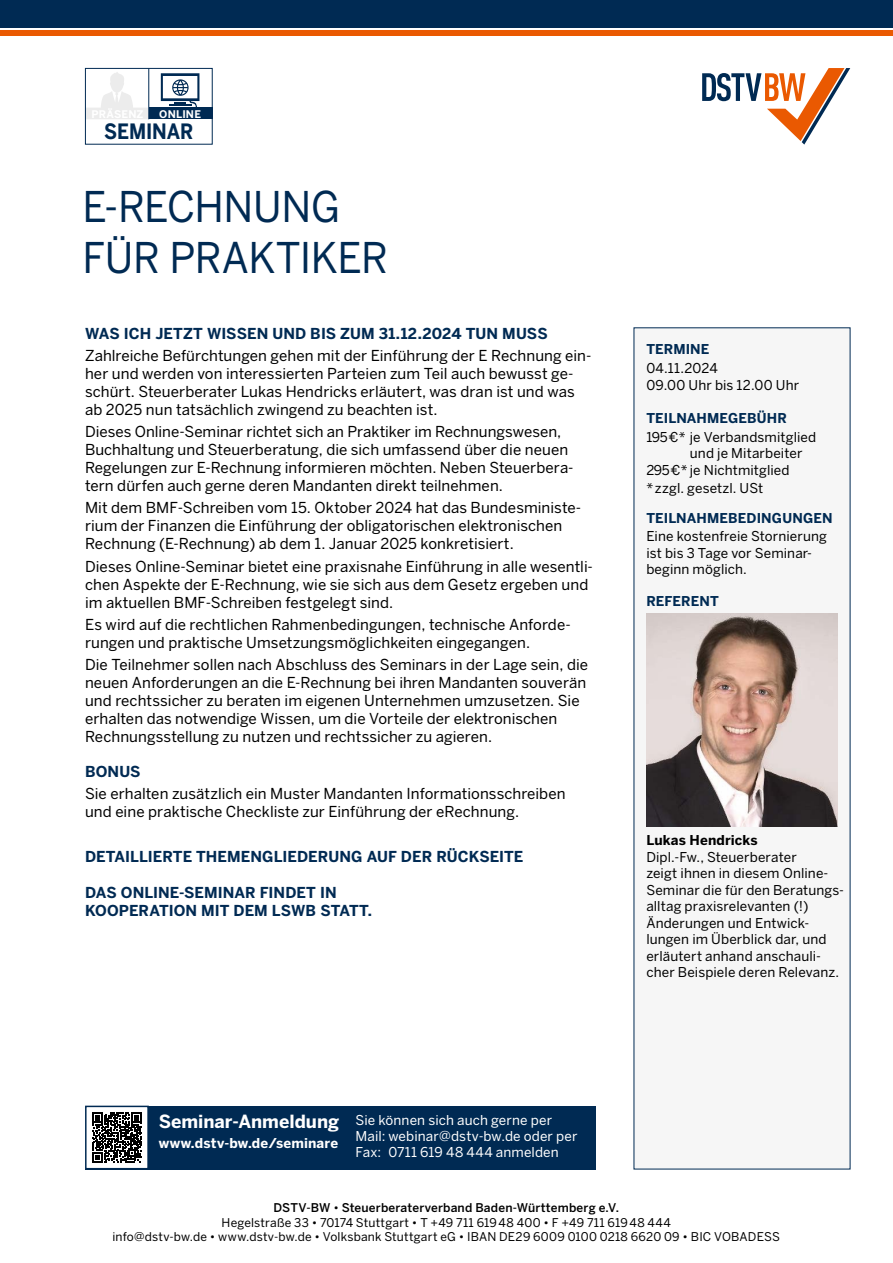
<style>
.page{position:relative;width:893px;height:1263px;background:#fff}
.page>*{position:absolute;margin:0;border:0;box-sizing:border-box;transform-origin:0 0}
.t1{font:42px/50.4px "Benton Sans";letter-spacing:-.01em;color:#002a53;scale:.95 1}
.t2{font:700 21px "Benton Sans";letter-spacing:-.005em;color:#002a53;scale:.9 1}
.t3{font:700 18px "Benton Sans";color:#fff}
.t4{font:15px/18px "Benton Sans";letter-spacing:.005em;color:#000}
.t5{font:700 15px/18px "Benton Sans";letter-spacing:.005em;color:#002a53}
.t6{font:13.5px/16.5px "Benton Sans";letter-spacing:.01em;color:#000}
.t7{font:13.5px/16.2px "Benton Sans";letter-spacing:.01em;color:#fff}
.t8{font:700 13.5px "Benton Sans";letter-spacing:.01em;color:#002a53}
.t9{font:700 13.5px "Benton Sans";letter-spacing:.01em;color:#fff}
.t10{font:700 13.5px "Benton Sans";letter-spacing:.01em;color:#000}
.t11{font:12px/14.4px "Benton Sans";letter-spacing:.015em;color:#000;text-align:center}
.t12{font:700 10.5px "Benton Sans";letter-spacing:.02em;color:#fff}
.s1{font-weight:500}
</style>
<div class="page">
<div style="left:0;top:0;width:893px;height:28px;background:#002a53"></div>
<div style="left:0;top:31px;width:893px;height:5px;background:#ea5901"></div>
<svg style="left:702px;top:68px;width:148px;height:77px"></svg>
<svg style="left:87px;top:72px;width:61px;height:47px"></svg>
<div style="left:149px;top:108px;width:64px;height:11px;background:#002a53"></div>
<hr style="left:148px;top:68px;width:1px;height:51px;background:#002a53">
<svg style="left:161px;top:73px;width:38px;height:34px"></svg>
<div style="left:85px;top:68px;width:128px;height:77px;border:1px solid #002a53"></div>
<div style="left:634px;top:327px;width:216px;height:842px;background:#f6f6f6"></div>
<img style="left:646px;top:614px;width:192px;height:212px">
<div style="left:85px;top:1106px;width:510px;height:63px;background:#002a53"></div>
<div style="left:86px;top:1106px;width:62px;height:63px;background:#fff"></div>
<svg style="left:92px;top:1112px;width:50px;height:50px"></svg>
<div style="left:85px;top:1106px;width:64px;height:63px;border:2px solid #002a53"></div>
<p class="t12" style="left:159px;top:108px;width:43px">ONLINE</p>
<h2 class="t2" style="left:104px;top:119px;width:101px">SEMINAR</h2>
<h1 class="t1" style="left:83px;top:181px;width:323px">E-RECHNUNG<br>FÜR PRAKTIKER</h1>
<p class="t5" style="left:85px;top:324px;width:464px">WAS ICH JETZT WISSEN UND BIS ZUM 31.12.2024 TUN MUSS</p>
<p class="t4" style="left:85px;top:346px;width:508px">Zahlreiche Befürchtungen gehen mit der Einführung der E Rechnung ein&shy;her und werden von interessierten Parteien zum Teil auch bewusst ge&shy;schürt. Steuerberater Lukas Hendricks erläutert, was dran ist und was ab 2025 nun tatsächlich zwingend zu beachten ist.</p>
<p class="t4" style="left:85px;top:422px;width:490px">Dieses Online-Seminar richtet sich an Praktiker im Rechnungswesen, Buchhaltung und Steuerberatung, die sich umfassend über die neuen Regelungen zur E-Rechnung informieren möchten. Neben Steuerbera&shy;tern dürfen auch gerne deren Mandanten direkt teilnehmen.</p>
<p class="t4" style="left:85px;top:499px;width:498px">Mit dem BMF-Schreiben vom 15. Oktober 2024 hat das Bundesministe&shy;rium der Finanzen die Einführung der obligatorischen elektronischen<br>Rechnung (E-Rechnung) ab dem 1. Januar 2025 konkretisiert.</p>
<p class="t4" style="left:85px;top:557px;width:509px">Dieses Online-Seminar bietet eine praxisnahe Einführung in alle wesentli&shy;chen Aspekte der E-Rechnung, wie sie sich aus dem Gesetz ergeben und im aktuellen BMF-Schreiben festgelegt sind.</p>
<p class="t4" style="left:85px;top:615px;width:487px">Es wird auf die rechtlichen Rahmenbedingungen, technische Anforde&shy;rungen und praktische Umsetzungsmöglichkeiten eingegangen.</p>
<p class="t4" style="left:85px;top:655px;width:504px">Die Teilnehmer sollen nach Abschluss des Seminars in der Lage sein, die neuen Anforderungen an die E-Rechnung bei ihren Mandanten souverän und rechtssicher zu beraten im eigenen Unternehmen umzusetzen. Sie erhalten das notwendige Wissen, um die Vorteile der elektronischen Rechnungsstellung zu nutzen und rechtssicher zu agieren.</p>
<p class="t5" style="left:85px;top:762px;width:57px">BONUS</p>
<p class="t4" style="left:85px;top:785px;width:482px">Sie erhalten zusätzlich ein Muster Mandanten Informationsschreiben und eine praktische Checkliste zur Einführung der eRechnung.</p>
<p class="t5" style="left:85px;top:847px;width:440px">DETAILLIERTE THEMENGLIEDERUNG AUF DER RÜCKSEITE</p>
<p class="t5" style="left:85px;top:883px;width:289px">DAS ONLINE-SEMINAR FINDET IN<br>KOOPERATION MIT DEM LSWB STATT.</p>
<p class="t3" style="left:159px;top:1110px;width:182px">Seminar-Anmeldung</p>
<p class="t9" style="left:159px;top:1135px;width:181px">www.dstv-bw.de/seminare</p>
<p class="t7" style="left:355px;top:1111px;width:223px">Sie können sich auch gerne per<br>Mail: webinar@dstv-bw.de oder per<br>Fax: 0711 619 48 444 anmelden</p>
<p class="t8" style="left:646px;top:341px;width:65px">TERMINE</p>
<p class="t6" style="left:646px;top:360px;width:154px">04.11.2024<br>09.00 Uhr bis 12.00 Uhr</p>
<p class="t8" style="left:646px;top:410px;width:142px">TEILNAHMEGEBÜHR</p>
<p class="t6" style="left:646px;top:428px;width:171px">195€* je Verbandsmitglied</p>
<p class="t6" style="left:690px;top:445px;width:114px">und je Mitarbeiter</p>
<p class="t6" style="left:646px;top:461px;width:145px">295€* je Nichtmitglied</p>
<p class="t6" style="left:646px;top:480px;width:118px">*zzgl. gesetzl. USt</p>
<p class="t8" style="left:646px;top:510px;width:188px">TEILNAHMEBEDINGUNGEN</p>
<p class="t6" style="left:646px;top:528px;width:182px">Eine kostenfreie Stornierung ist bis 3 Tage vor Seminar&shy;beginn möglich.</p>
<p class="t8" style="left:646px;top:593px;width:74px">REFERENT</p>
<p class="t10" style="left:646px;top:832px;width:113px">Lukas Hendricks</p>
<p class="t6" style="left:646px;top:848px;width:199px">Dipl.-Fw., Steuerberater<br>zeigt ihnen in diesem Online-<br>Seminar die für den Beratungs&shy;alltag praxisrelevanten (!)<br>Änderungen und Entwick&shy;lungen im Überblick dar, und erläutert anhand anschauli&shy;cher Beispiele deren Relevanz.</p>
<p class="t11" style="left:112px;top:1200px;width:669px"><span class="s1">DSTV-BW</span> • <span class="s1">Steuerberaterverband Baden-Württemberg e.V.<br></span>Hegelstraße 33 • 70174 Stuttgart • T +49 711 61948 400 • F +49 711 61948 444<br>info@dstv-bw.de • www.dstv-bw.de • Volksbank Stuttgart eG • IBAN DE29 6009 0100 0218 6620 09 • BIC VOBADESS</p>
</div>
